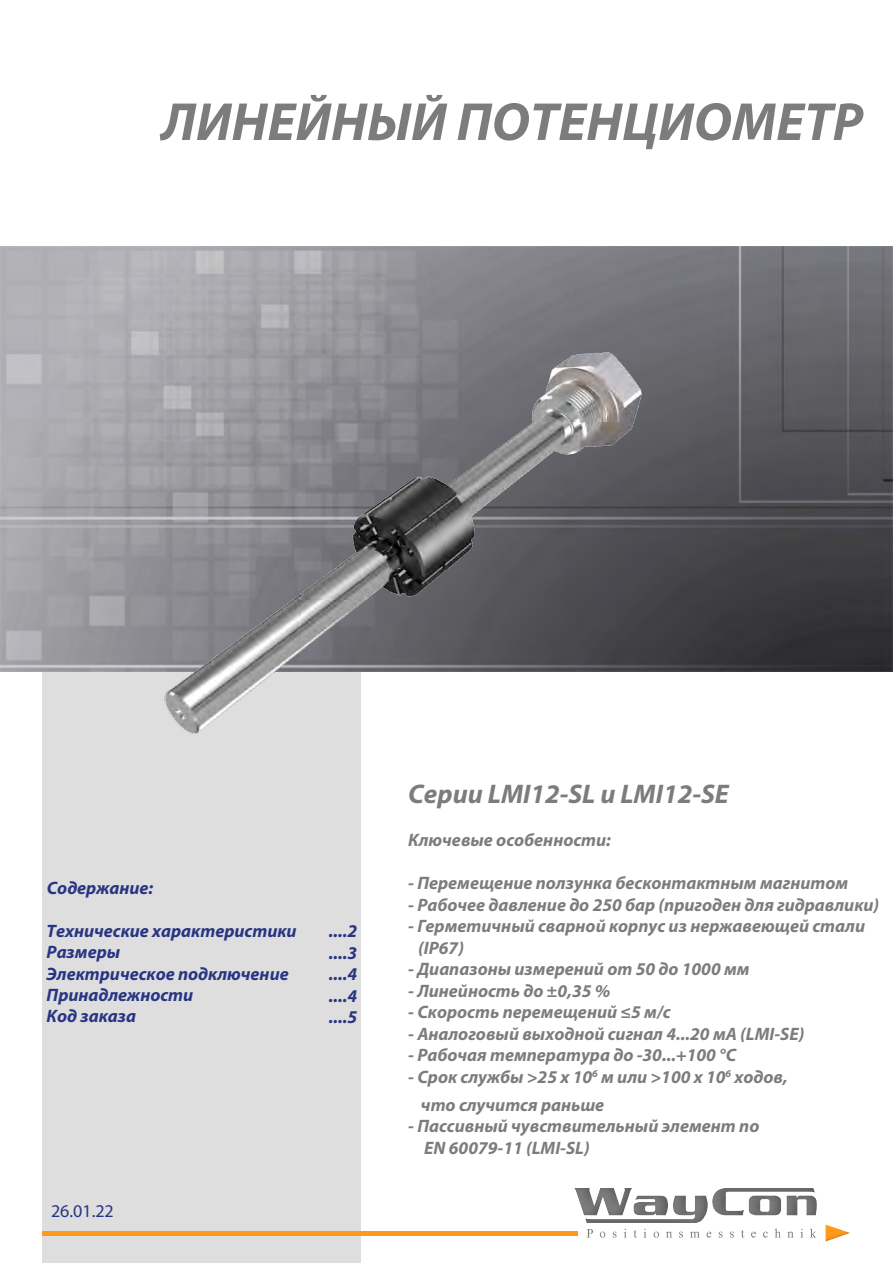
<style>
.page{position:relative;width:893px;height:1263px;background:#fff}
.page>*{position:absolute;margin:0;border:0;box-sizing:border-box;transform-origin:0 0}
.t1{font:italic 700 54px "Myriad Pro";color:#7d7c7d}
.t2{font:italic 700 27px "Myriad Pro";color:#7d7c7d}
.t3{font:italic 700 18px/21.5px "Myriad Pro";color:#7d7c7d}
.t4{font:italic 700 18px/21.1px "Myriad Pro";color:#283583}
.t5{font:18px "Myriad Pro";color:#283583}
</style>
<div class="page">
<div style="left:43px;top:672px;width:318px;height:591px;background:#dfdedf"></div>
<img style="left:0;top:247px;width:893px;height:425px">
<img style="left:123px;top:247px;width:664px;height:487px">
<div style="left:824px;top:1221px;width:28px;height:21px;background:#5e5f5f;opacity:.2"></div>
<svg style="left:574px;top:1188px;width:243px;height:50px"></svg>
<hr style="left:43px;top:1231px;width:535px;height:4px;background:#ff991a">
<p class="t1" style="left:161px;top:87px;width:703px">ЛИНЕЙНЫЙ ПОТЕНЦИОМЕТР</p>
<p class="t4" style="left:47px;top:876px;width:108px">Содержание:</p>
<p class="t4" style="left:47px;top:920px;width:252px;line-height:20.7px">Технические характеристики<br>Размеры</p>
<p class="t4" style="left:47px;top:963px;width:244px">Электрическое подключение<br>Принадлежности<br>Код заказа</p>
<p class="t4" style="left:329px;top:920px;width:30px">....2</p>
<p class="t4" style="left:329px;top:941px;width:30px">....3</p>
<p class="t4" style="left:329px;top:963px;width:30px">....4</p>
<p class="t4" style="left:329px;top:984px;width:30px">....4</p>
<p class="t4" style="left:329px;top:1006px;width:30px">....5</p>
<p class="t5" style="left:51px;top:1200px;width:64px">26.01.22</p>
<p class="t2" style="left:408px;top:776px;width:322px">Серии LMI12-SL и LMI12-SE</p>
<p class="t3" style="left:408px;top:828px;width:204px">Ключевые особенности:</p>
<p class="t3" style="left:408px;top:872px;width:442px">- Перемещение ползунка бесконтактным магнитом</p>
<p class="t3" style="left:408px;top:893px;width:472px">- Рабочее давление до 250 бар (пригоден для гидравлики)</p>
<p class="t3" style="left:418px;top:915px;width:448px;text-indent:-10px">- Герметичный сварной корпус из нержавеющей стали (IP67)</p>
<p class="t3" style="left:408px;top:958px;width:343px">- Диапазоны измерений от 50 до 1000 мм</p>
<p class="t3" style="left:408px;top:979px;width:204px">- Линейность до ±0,35 %</p>
<p class="t3" style="left:408px;top:1001px;width:264px">- Скорость перемещений ≤5 м/с</p>
<p class="t3" style="left:408px;top:1022px;width:398px">- Аналоговый выходной сигнал 4...20 мА (LMI-SE)</p>
<p class="t3" style="left:408px;top:1044px;width:329px">- Рабочая температура до -30...+100 °C</p>
<p class="t3" style="left:408px;top:1065px;width:381px">- Срок службы &gt;25 x 10<sup>6</sup> м или &gt;100 x 10<sup>6</sup> ходов,</p>
<p class="t3" style="left:421px;top:1093px;width:185px">что случится раньше</p>
<p class="t3" style="left:424px;top:1115px;width:337px;text-indent:-16px">- Пассивный чувствительный элемент по<br>EN 60079-11 (LMI-SL)</p>
</div>
